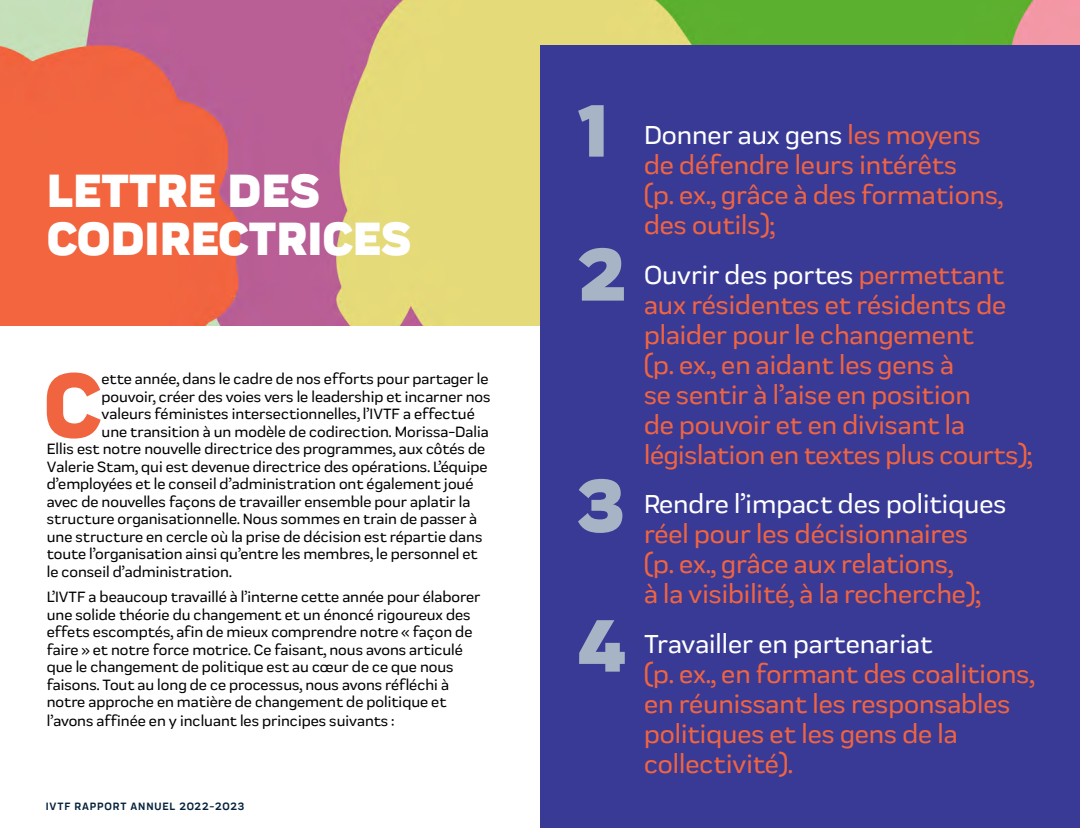
<style>
.page{position:relative;width:1080px;height:828px;background:#fff}
.page>*{position:absolute;margin:0;border:0;box-sizing:border-box;transform-origin:0 0}
.t1{font:800 93.5px "Praktika";color:#f16440}
.t2{font:900 76.3px/144px "Praktika";color:#a7b4c5}
.t3{font:900 48px/48px "Praktika";color:#fff}
.t4{font:500 27px/30px "Praktika";color:#f16440}
.t5{font:500 27px "Praktika";color:#fff}
.t6{font:500 15.5px/17.5px "Praktika";color:#000}
.t7{font:700 11px "Praktika";letter-spacing:.08em;color:#05213c}
.s1{color:#fff}
</style>
<div class="page">
<img style="left:0;top:0;width:1080px;height:325px">
<div style="left:540px;top:45px;width:540px;height:783px;background:#393a96"></div>
<h3 class="t3" style="left:47px;top:162px;width:366px">LETTRE DES<br>CODIRECTRICES</h3>
<h1 class="t1" style="left:43px;top:327px;width:60px">C</h1>
<p class="t6" style="left:102px;top:369px;width:388px">ette année, dans le cadre de nos efforts pour partager le</p>
<p class="t6" style="left:102px;top:387px;width:390px">pouvoir, créer des voies vers le leadership et incarner nos</p>
<p class="t6" style="left:102px;top:404px;width:375px">valeurs féministes intersectionnelles, l’IVTF a effectué</p>
<p class="t6" style="left:102px;top:422px;width:389px">une transition à un modèle de codirection. Morissa-Dalia</p>
<p class="t6" style="left:47px;top:439px;width:440px">Ellis est notre nouvelle directrice des programmes, aux côtés de</p>
<p class="t6" style="left:47px;top:457px;width:442px">Valerie Stam, qui est devenue directrice des opérations. L’équipe</p>
<p class="t6" style="left:47px;top:474px;width:428px">d’employées et le conseil d’administration ont également joué</p>
<p class="t6" style="left:47px;top:492px;width:425px">avec de nouvelles façons de travailler ensemble pour aplatir la</p>
<p class="t6" style="left:47px;top:509px;width:432px">structure organisationnelle. Nous sommes en train de passer à</p>
<p class="t6" style="left:47px;top:527px;width:437px">une structure en cercle où la prise de décision est répartie dans</p>
<p class="t6" style="left:47px;top:544px;width:432px">toute l’organisation ainsi qu’entre les membres, le personnel et</p>
<p class="t6" style="left:47px;top:562px;width:186px">le conseil d’administration.</p>
<p class="t6" style="left:47px;top:587px;width:435px">L’IVTF a beaucoup travaillé à l’interne cette année pour élaborer une solide théorie du changement et un énoncé rigoureux des effets escomptés, afin de mieux comprendre notre « façon de faire » et notre force motrice. Ce faisant, nous avons articulé que le changement de politique est au cœur de ce que nous faisons. Tout au long de ce processus, nous avons réfléchi à notre approche en matière de changement de politique et</p>
<p class="t6" style="left:47px;top:711px;width:349px">l’avons affinée en y incluant les principes suivants :</p>
<p class="t7" style="left:46px;top:798px;width:200px">IVTF RAPPORT ANNUEL 2022-2023</p>
<h2 class="t2" style="left:577px;top:51px;width:50px">1<br>2</h2>
<h2 class="t2" style="left:577px;top:428px;width:50px;line-height:140px">3<br>4</h2>
<h3 class="t4" style="left:644px;top:118px;width:361px"><span class="s1">Donner aux gens</span> les moyens de défendre leurs intérêts<br>(p. ex., grâce à des formations, des outils);</h3>
<h3 class="t4" style="left:644px;top:258px;width:390px"><span class="s1">Ouvrir des portes</span> permettant aux résidentes et résidents de plaider pour le changement<br>(p. ex., en aidant les gens à<br>se sentir à l’aise en position<br>de pouvoir et en divisant la législation en textes plus courts);</h3>
<h3 class="t5" style="left:644px;top:484px;width:364px">Rendre l’impact des politiques</h3>
<h3 class="t4" style="left:644px;top:517px;width:338px">réel pour les décisionnaires (p. ex., grâce aux relations,<br>à la visibilité, à la recherche);</h3>
<h3 class="t5" style="left:644px;top:624px;width:290px">Travailler en partenariat</h3>
<h3 class="t4" style="left:644px;top:657px;width:392px">(p. ex., en formant des coalitions, en réunissant les responsables politiques et les gens de la collectivité).</h3>
</div>
